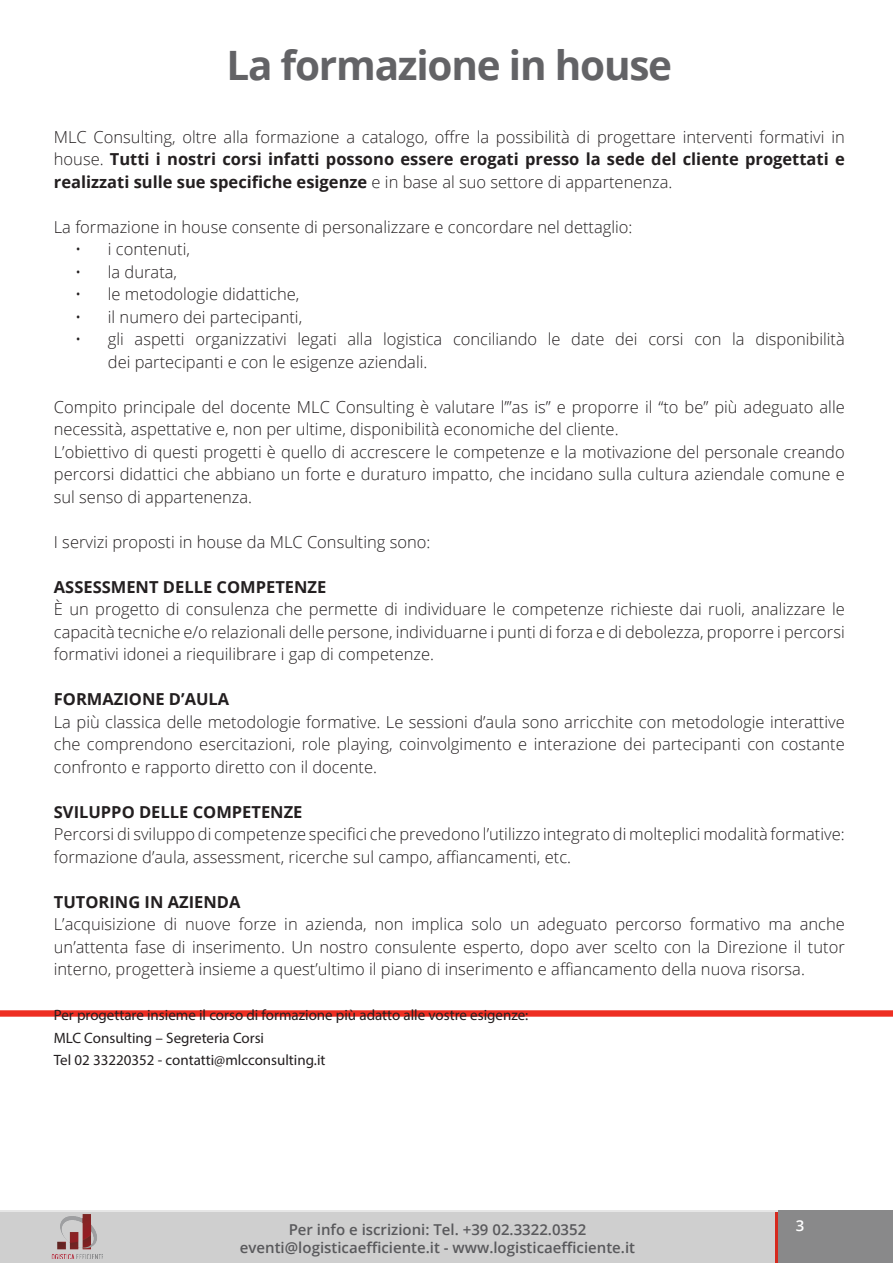
<style>
.page{position:relative;width:893px;height:1263px;background:#fff}
.page>*{position:absolute;margin:0;border:0;box-sizing:border-box;transform-origin:0 0}
.t1{font:700 40.5px "Open Sans";letter-spacing:-.03em;color:#636366}
.t2{font:300 16.5px/22.5px "Open Sans";color:#231f20;text-align:justify}
.t3{font:700 16.5px "Open Sans";color:#231f20}
.t4{font:15px "Myriad Pro";color:#231f20}
.t5{font:600 15px/18px "Open Sans";color:#636366;text-align:center}
.t6{font:600 15px "Open Sans";color:#fff}
.s1{font-weight:700}
</style>
<div class="page">
<div style="left:0;top:1010px;width:893px;height:7px;background:#ee2e22"></div>
<div style="left:0;top:1210px;width:893px;height:53px;background:#cfcfcf"></div>
<div style="left:778px;top:1210px;width:115px;height:53px;background:#89898a"></div>
<p class="t1" style="left:226px;top:37px;width:447px">La formazione in house</p>
<p class="t2" style="left:54px;top:125px;width:792px">MLC Consulting, oltre alla formazione a catalogo, offre la possibilità di progettare interventi formativi in house. <span class="s1">Tutti i nostri corsi infatti possono essere erogati presso la sede del cliente progettati e realizzati sulle sue specifiche esigenze</span> e in base al suo settore di appartenenza.</p>
<p class="t2" style="left:54px;top:215px;width:580px">La formazione in house consente di personalizzare e concordare nel dettaglio:</p>
<p class="t2" style="left:75px;top:238px;width:116px">• i contenuti,</p>
<p class="t2" style="left:75px;top:260px;width:104px">• la durata,</p>
<p class="t2" style="left:75px;top:283px;width:226px">• le metodologie didattiche,</p>
<p class="t2" style="left:75px;top:305px;width:229px">• il numero dei partecipanti,</p>
<p class="t2" style="left:108px;top:328px;width:738px;text-indent:-33px">• gli aspetti organizzativi legati alla logistica conciliando le date dei corsi con la disponibilità dei partecipanti e con le esigenze aziendali.</p>
<p class="t2" style="left:54px;top:395px;width:792px">Compito principale del docente MLC Consulting è valutare l’”as is” e proporre il “to be” più adeguato alle necessità, aspettative e, non per ultime, disponibilità economiche del cliente.</p>
<p class="t2" style="left:54px;top:440px;width:792px">L’obiettivo di questi progetti è quello di accrescere le competenze e la motivazione del personale creando percorsi didattici che abbiano un forte e duraturo impatto, che incidano sulla cultura aziendale comune e sul senso di appartenenza.</p>
<p class="t2" style="left:54px;top:530px;width:378px">I servizi proposti in house da MLC Consulting sono:</p>
<p class="t3" style="left:54px;top:575px;width:274px">ASSESSMENT DELLE COMPETENZE</p>
<p class="t2" style="left:54px;top:598px;width:792px">È un progetto di consulenza che permette di individuare le competenze richieste dai ruoli, analizzare le capacità tecniche e/o relazionali delle persone, individuarne i punti di forza e di debolezza, proporre i percorsi formativi idonei a riequilibrare i gap di competenze.</p>
<p class="t3" style="left:54px;top:688px;width:177px">FORMAZIONE D’AULA</p>
<p class="t2" style="left:54px;top:710px;width:792px">La più classica delle metodologie formative. Le sessioni d’aula sono arricchite con metodologie interattive che comprendono esercitazioni, role playing, coinvolgimento e interazione dei partecipanti con costante confronto e rapporto diretto con il docente.</p>
<p class="t3" style="left:54px;top:800px;width:250px">SVILUPPO DELLE COMPETENZE</p>
<p class="t2" style="left:54px;top:823px;width:792px">Percorsi di sviluppo di competenze specifici che prevedono l’utilizzo integrato di molteplici modalità formative: formazione d’aula, assessment, ricerche sul campo, affiancamenti, etc.</p>
<p class="t3" style="left:54px;top:890px;width:188px">TUTORING IN AZIENDA</p>
<p class="t2" style="left:54px;top:913px;width:792px">L’acquisizione di nuove forze in azienda, non implica solo un adeguato percorso formativo ma anche un’attenta fase di inserimento. Un nostro consulente esperto, dopo aver scelto con la Direzione il tutor interno, progetterà insieme a quest’ultimo il piano di inserimento e affiancamento della nuova risorsa.</p>
<p class="t4" style="left:54px;top:1006px;width:476px">Per progettare insieme il corso di formazione più adatto alle vostre esigenze:</p>
<p class="t4" style="left:54px;top:1029px;width:212px">MLC Consulting – Segreteria Corsi</p>
<p class="t4" style="left:54px;top:1051px;width:273px">Tel 02 33220352 - contatti@mlcconsulting.it</p>
<p class="t5" style="left:240px;top:1220px;width:397px">Per info e iscrizioni: Tel. +39 02.3322.0352 eventi@logisticaefficiente.it - www.logisticaefficiente.it</p>
<p class="t6" style="left:793px;top:1218px;width:13px">33</p>
</div>
